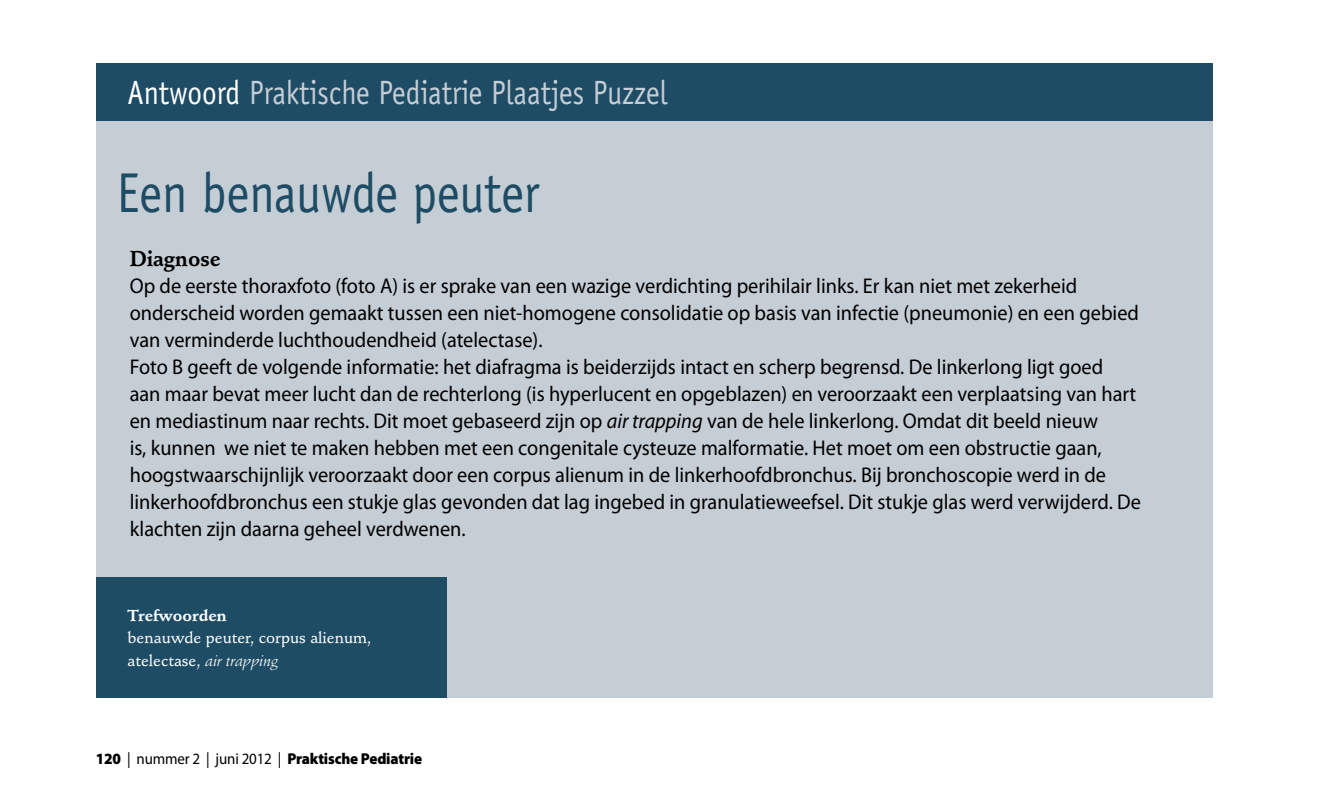
<style>
.page{position:relative;width:1340px;height:810px;background:#fff}
.page>*{position:absolute;margin:0;border:0;box-sizing:border-box;transform-origin:0 0}
.t1{font:56.25px "Officina Sans";color:#1e4c65;scale:.87 1}
.t2{font:33.75px "Officina Sans";color:#c5cdd5;scale:.87 1}
.t3{font:21.38px/27px "Myriad Pro";color:#000;scale:.95 1}
.t4{font:700 21.38px "Stempel Schneidler Std";color:#000;scale:.95 1}
.t5{font:500 15.75px/22.5px "Stempel Schneidler Std";color:#fff}
.t6{font:900 15.75px "Myriad Pro";letter-spacing:-.01em;color:#000;scale:.95 1}
.t7{font:700 15.75px "Stempel Schneidler Std";color:#fff}
.s1{color:#fff}
.s2{font-style:italic}
.s3{font-weight:400;font-style:italic}
.s4{font-weight:400}
</style>
<div class="page">
<div style="left:96px;top:120px;width:1116px;height:578px;background:#c5cdd5"></div>
<div style="left:96px;top:63px;width:1116px;height:57px;background:#1e4c65"></div>
<div style="left:96px;top:577px;width:350px;height:121px;background:#1e4c65"></div>
<h2 class="t2" style="left:128px;top:73px;width:622px"><span class="s1">Antwoord</span> Praktische Pediatrie Plaatjes Puzzel</h2>
<h1 class="t1" style="left:117px;top:160px;width:487px">Een benauwde peuter</h1>
<p class="t4" style="left:130px;top:245px;width:97px">Diagnose</p>
<p class="t3" style="left:130px;top:273px;width:1066px">Op de eerste thoraxfoto (foto A) is er sprake van een wazige verdichting perihilair links. Er kan niet met zekerheid onderscheid worden gemaakt tussen een niet-homogene consolidatie op basis van infectie (pneumonie) en een gebied van verminderde luchthoudendheid (atelectase).<br>Foto B geeft de volgende informatie: het diafragma is beiderzijds intact en scherp begrensd. De linkerlong ligt goed<br>aan maar bevat meer lucht dan de rechterlong (is hyperlucent en opgeblazen) en veroorzaakt een verplaatsing van hart en mediastinum naar rechts. Dit moet gebaseerd zijn op <span class="s2">air trapping</span> van de hele linkerlong. Omdat dit beeld nieuw<br>is, kunnen we niet te maken hebben met een congenitale cysteuze malformatie. Het moet om een obstructie gaan, hoogstwaarschijnlijk veroorzaakt door een corpus alienum in de linkerhoofdbronchus. Bij bronchoscopie werd in de linkerhoofdbronchus een stukje glas gevonden dat lag ingebed in granulatieweefsel. Dit stukje glas werd verwijderd. De klachten zijn daarna geheel verdwenen.</p>
<p class="t7" style="left:128px;top:606px;width:101px">Trefwoorden</p>
<p class="t5" style="left:128px;top:627px;width:245px">benauwde peuter, corpus alienum, atelectase, <span class="s3">air trapping</span></p>
<p class="t6" style="left:96px;top:749px;width:345px">120 <span class="s4">| nummer 2 | juni 2012 |</span> Praktische Pediatrie</p>
</div>
